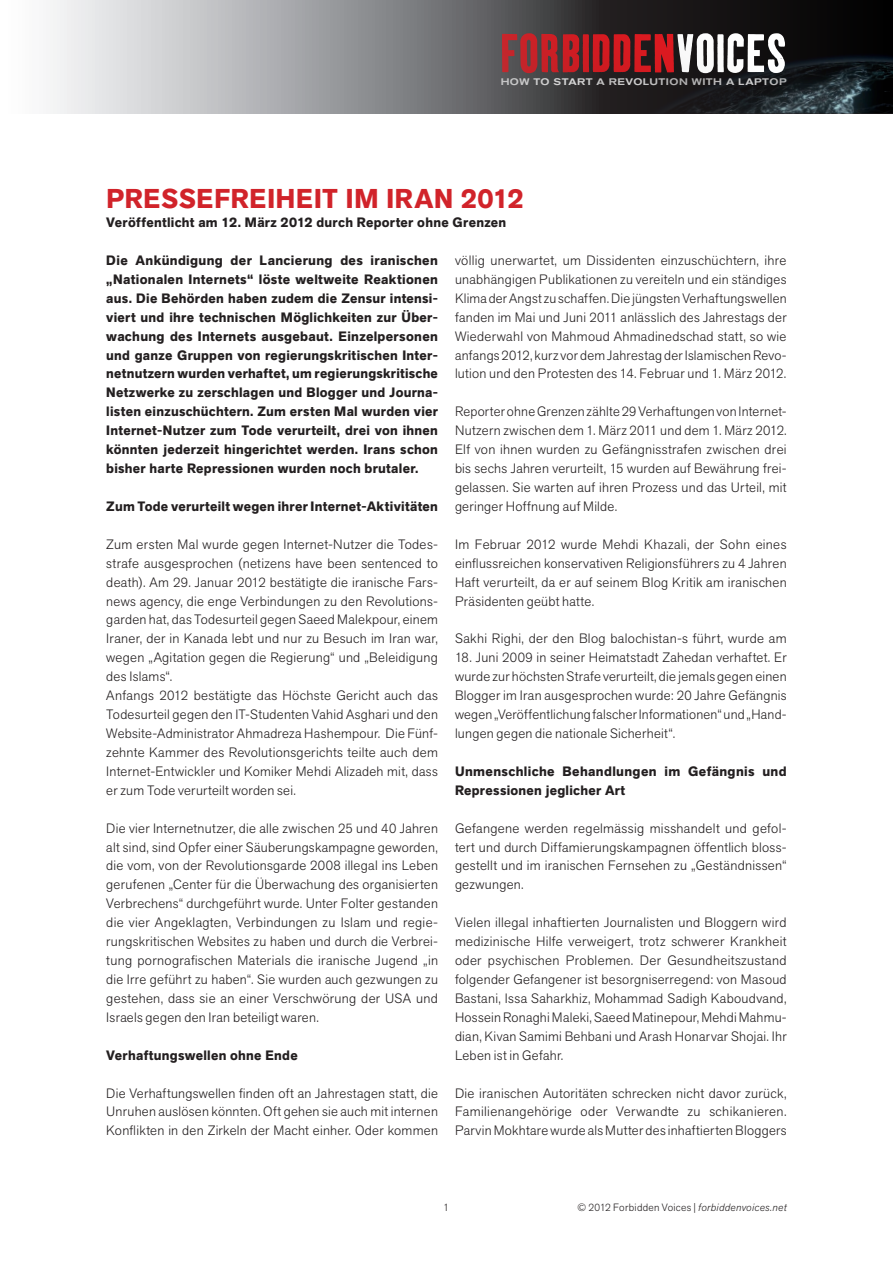
<style>
.page{position:relative;width:893px;height:1263px;background:#fff}
.page>*{position:absolute;margin:0;border:0;box-sizing:border-box;transform-origin:0 0}
.t1{font:52.5px "Kipp No 1";letter-spacing:.01em;color:#e21a21}
.t2{font:700 27px "Akzid Grtsk Next";letter-spacing:.025em;color:#d1232a}
.t3{font:300 13.5px/18.9px "Akzid Grtsk Next";letter-spacing:.02em;color:#231f20;text-align:justify}
.t4{font:700 13.5px/18.9px "Akzid Grtsk Next";letter-spacing:.025em;color:#231f20;text-align:justify}
.t5{font:300 10.5px "Akzid Grtsk Next";letter-spacing:.03em;color:#231f20}
.t6{font:500 expanded 9.45px "Akzidenz Grotesk BQ";letter-spacing:.05em;color:#fff}
.s1{color:#fff}
.s2{font-style:italic}
</style>
<div class="page">
<svg style="left:50px;top:0;width:531px;height:113px;background:#9b9c9f"></svg>
<img style="left:581px;top:0;width:312px;height:113px">
<h1 class="t1" style="left:500px;top:21px;width:288px">FORBlDDEN<span class="s1">VOlCES</span></h1>
<p class="t6" style="left:501px;top:76px;width:287px">HOW TO START A REVOLUTION WITH A LAPTOP</p>
<h2 class="t2" style="left:106px;top:181px;width:205px">Pressefrei heit</h2>
<h2 class="t2" style="left:346px;top:181px;width:69px">im Iran</h2>
<h2 class="t2" style="left:461px;top:181px;width:64px">2012</h2>
<p class="t4" style="left:106px;top:213px;width:401px">Veröffentlicht am 12. März 2012 durch Reporter ohne Grenzen</p>
<p class="t4" style="left:106px;top:251px;width:333px">Die Ankündigung der Lancierung des iranischen „Nationalen Internets“ löste weltweite Reaktionen aus. Die Behörden haben zudem die Zensur intensi&shy;viert und ihre technischen Möglichkeiten zur Über&shy;wachung des Internets ausgebaut. Einzelpersonen und ganze Gruppen von regierungskritischen Inter&shy;netnutzern wurden verhaftet, um regierungskritische Netzwerke zu zerschlagen und Blogger und Journa&shy;listen einzuschüchtern. Zum ersten Mal wurden vier Internet-Nutzer zum Tode verurteilt, drei von ihnen könnten jederzeit hingerichtet werden. Irans schon bisher harte Repressionen wurden noch brutaler.</p>
<p class="t4" style="left:106px;top:497px;width:333px">Zum Tode verurteilt wegen ihrer Internet-Aktivitäten</p>
<p class="t3" style="left:106px;top:534px;width:333px;text-align:left">Zum ersten Mal wurde gegen Internet-Nutzer die Todes&shy;strafe ausgesprochen (netizens have been sentenced to death). Am 29. Januar 2012 bestätigte die iranische Fars&shy;news agency, die enge Verbindungen zu den Revolutions&shy;garden hat, das Todesurteil gegen Saeed Malekpour, einem Iraner, der in Kanada lebt und nur zu Besuch im Iran war, wegen „Agitation gegen die Regierung“ und „Beleidigung des Islams“.<br>Anfangs 2012 bestätigte das Höchste Gericht auch das Todesurteil gegen den IT-Studenten Vahid Asghari und den Website-Administrator Ahmadreza Hashempour. Die Fünf&shy;zehnte Kammer des Revolutionsgerichts teilte auch dem Internet-Entwickler und Komiker Mehdi Alizadeh mit, dass er zum Tode verurteilt worden sei.</p>
<p class="t3" style="left:106px;top:818px;width:333px">Die vier Internetnutzer, die alle zwischen 25 und 40 Jahren alt sind, sind Opfer einer Säuberungskampagne geworden, die vom, von der Revolutionsgarde 2008 illegal ins Leben gerufenen „Center für die Überwachung des organisierten Verbrechens“ durchgeführt wurde. Unter Folter gestanden die vier Angeklagten, Verbindungen zu Islam und regie&shy;rungskritischen Websites zu haben und durch die Verbrei&shy;tung pornografischen Materials die iranische Jugend „in die Irre geführt zu haben“. Sie wurden auch gezwungen zu gestehen, dass sie an einer Verschwörung der USA und Israels gegen den Iran beteiligt waren.</p>
<p class="t4" style="left:106px;top:1046px;width:193px">Verhaftungswellen ohne Ende</p>
<p class="t3" style="left:106px;top:1083px;width:333px">Die Verhaftungswellen finden oft an Jahrestagen statt, die Unruhen auslösen könnten. Oft gehen sie auch mit internen Konflikten in den Zirkeln der Macht einher. Oder kommen</p>
<p class="t3" style="left:455px;top:251px;width:333px">völlig unerwartet, um Dissidenten einzuschüchtern, ihre unabhängigen Publikationen zu vereiteln und ein ständiges Klima der Angst zu schaffen. Die jüngsten Verhaftungswellen fanden im Mai und Juni 2011 anlässlich des Jahrestags der Wiederwahl von Mahmoud Ahmadinedschad statt, so wie anfangs 2012, kurz vor dem Jahrestag der Islamischen Revo&shy;lution und den Protesten des 14. Februar und 1. März 2012.</p>
<p class="t3" style="left:455px;top:402px;width:333px">Reporter ohne Grenzen zählte 29 Verhaftungen von Internet-Nutzern zwischen dem 1. März 2011 und dem 1. März 2012.<br>Elf von ihnen wurden zu Gefängnisstrafen zwischen drei bis sechs Jahren verurteilt, 15 wurden auf Bewährung frei&shy;gelassen. Sie warten auf ihren Prozess und das Urteil, mit geringer Hoffnung auf Milde.</p>
<p class="t3" style="left:455px;top:534px;width:333px">Im Februar 2012 wurde Mehdi Khazali, der Sohn eines einflussreichen konservativen Religionsführers zu 4 Jahren Haft verurteilt, da er auf seinem Blog Kritik am iranischen Präsidenten geübt hatte.</p>
<p class="t3" style="left:455px;top:629px;width:333px">Sakhi Righi, der den Blog balochistan-s führt, wurde am</p>
<p class="t3" style="left:455px;top:648px;width:333px">18. Juni 2009 in seiner Heimatstadt Zahedan verhaftet. Er wurde zur höchsten Strafe verurteilt, die jemals gegen einen Blogger im Iran ausgesprochen wurde: 20 Jahre Gefängnis wegen „Veröffentlichung falscher Informationen“ und „Hand&shy;lungen gegen die nationale Sicherheit“.</p>
<p class="t4" style="left:455px;top:762px;width:333px">Unmenschliche Behandlungen im Gefängnis und<br>Repressionen jeglicher Art</p>
<p class="t3" style="left:455px;top:818px;width:333px">Gefangene werden regelmässig misshandelt und gefol&shy;tert und durch Diffamierungskampagnen öffentlich bloss&shy;gestellt und im iranischen Fernsehen zu „Geständnissen“ gezwungen.</p>
<p class="t3" style="left:455px;top:913px;width:333px">Vielen illegal inhaftierten Journalisten und Bloggern wird medizinische Hilfe verweigert, trotz schwerer Krankheit oder psychischen Problemen. Der Gesundheitszustand folgender Gefangener ist besorgniserregend: von Masoud Bastani, Issa Saharkhiz, Mohammad Sadigh Kaboudvand, Hossein Ronaghi Maleki, Saeed Matinepour, Mehdi Mahmu&shy;dian, Kivan Samimi Behbani und Arash Honarvar Shojai. Ihr Leben ist in Gefahr.</p>
<p class="t3" style="left:455px;top:1083px;width:333px">Die iranischen Autoritäten schrecken nicht davor zurück, Familienangehörige oder Verwandte zu schikanieren.<br>Parvin Mokhtare wurde als Mutter des inhaftierten Bloggers</p>
<p class="t5" style="left:444px;top:1200px;width:7px">1</p>
<p class="t5" style="left:578px;top:1200px;width:211px">© 2012 Forbidden Voices | <span class="s2">forbiddenvoices.net</span></p>
</div>
